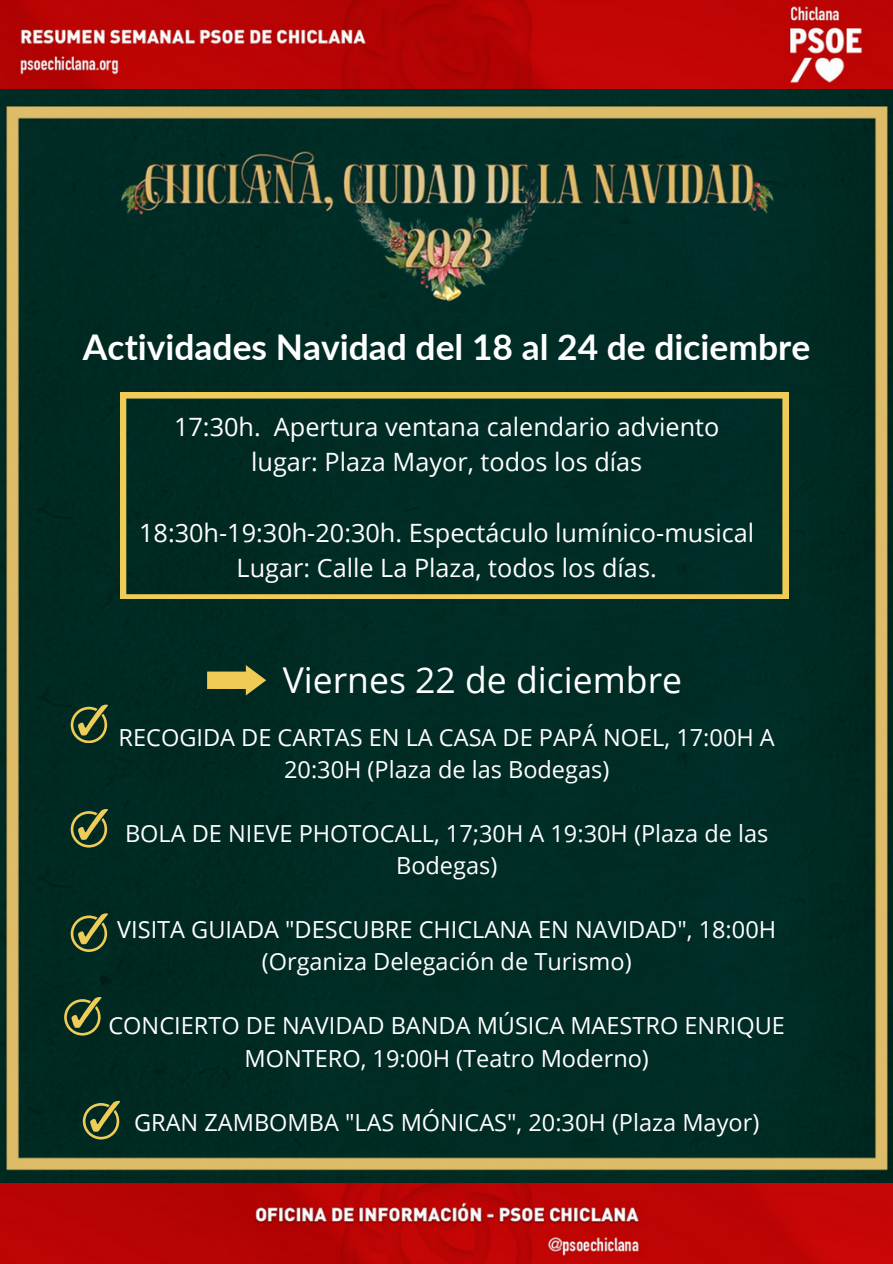
<style>
.page{position:relative;width:893px;height:1264px;background:#fff}
.page>*{position:absolute;margin:0;border:0;box-sizing:border-box;transform-origin:0 0}
.t1{font:35.55px "Open Sans";color:#fff}
.t2{font:700 35.4px "Lato";color:#fff}
.t3{font:25.2px/35.2px "Open Sans";color:#fff;text-align:center}
.t4{font:23.55px/32.1px "Open Sans";color:#fff;text-align:center}
</style>
<div class="page">
<img style="left:0;top:1182px;width:892px;height:81px">
<img style="left:0;top:0;width:892px;height:89px">
<img style="left:0;top:89px;width:892px;height:507px">
<img style="left:0;top:596px;width:892px;height:586px">
<div style="left:0;top:777px;width:892px;height:337px;background:#002c24"></div>
<svg style="left:120px;top:392px;width:668px;height:206px;background:#103628"></svg>
<svg style="left:207px;top:665px;width:59px;height:30px;background:#85833f"></svg>
<svg style="left:71px;top:704px;width:37px;height:39px"></svg>
<svg style="left:71px;top:809px;width:37px;height:38px"></svg>
<svg style="left:71px;top:913px;width:37px;height:38px"></svg>
<svg style="left:64px;top:997px;width:37px;height:38px"></svg>
<svg style="left:83px;top:1100px;width:37px;height:39px"></svg>
<p class="t2" style="left:83px;top:325px;width:728px">Actividades Navidad del 18 al 24 de diciembre</p>
<p class="t3" style="left:174px;top:408px;width:546px">17:30h. Apertura ventana calendario adviento</p>
<p class="t3" style="left:251px;top:443px;width:392px">lugar: Plaza Mayor, todos los días</p>
<p class="t3" style="left:139px;top:514px;width:616px">18:30h-19:30h-20:30h. Espectáculo lumínico-musical<br>Lugar: Calle La Plaza, todos los días.</p>
<p class="t1" style="left:283px;top:655px;width:401px">Viernes 22 de diciembre</p>
<p class="t4" style="left:119px;top:720px;width:657px">RECOGIDA DE CARTAS EN LA CASA DE PAPÁ NOEL, 17:00H A<br>20:30H (Plaza de las Bodegas)</p>
<p class="t4" style="left:125px;top:816px;width:644px">BOLA DE NIEVE PHOTOCALL, 17;30H A 19:30H (Plaza de las<br>Bodegas)</p>
<p class="t4" style="left:117px;top:913px;width:660px">VISITA GUIADA "DESCUBRE CHICLANA EN NAVIDAD", 18:00H (Organiza Delegación de Turismo)</p>
<p class="t4" style="left:108px;top:1009px;width:678px">CONCIERTO DE NAVIDAD BANDA MÚSICA MAESTRO ENRIQUE<br>MONTERO, 19:00H (Teatro Moderno)</p>
<p class="t4" style="left:134px;top:1105px;width:626px">GRAN ZAMBOMBA "LAS MÓNICAS", 20:30H (Plaza Mayor)</p>
</div>
